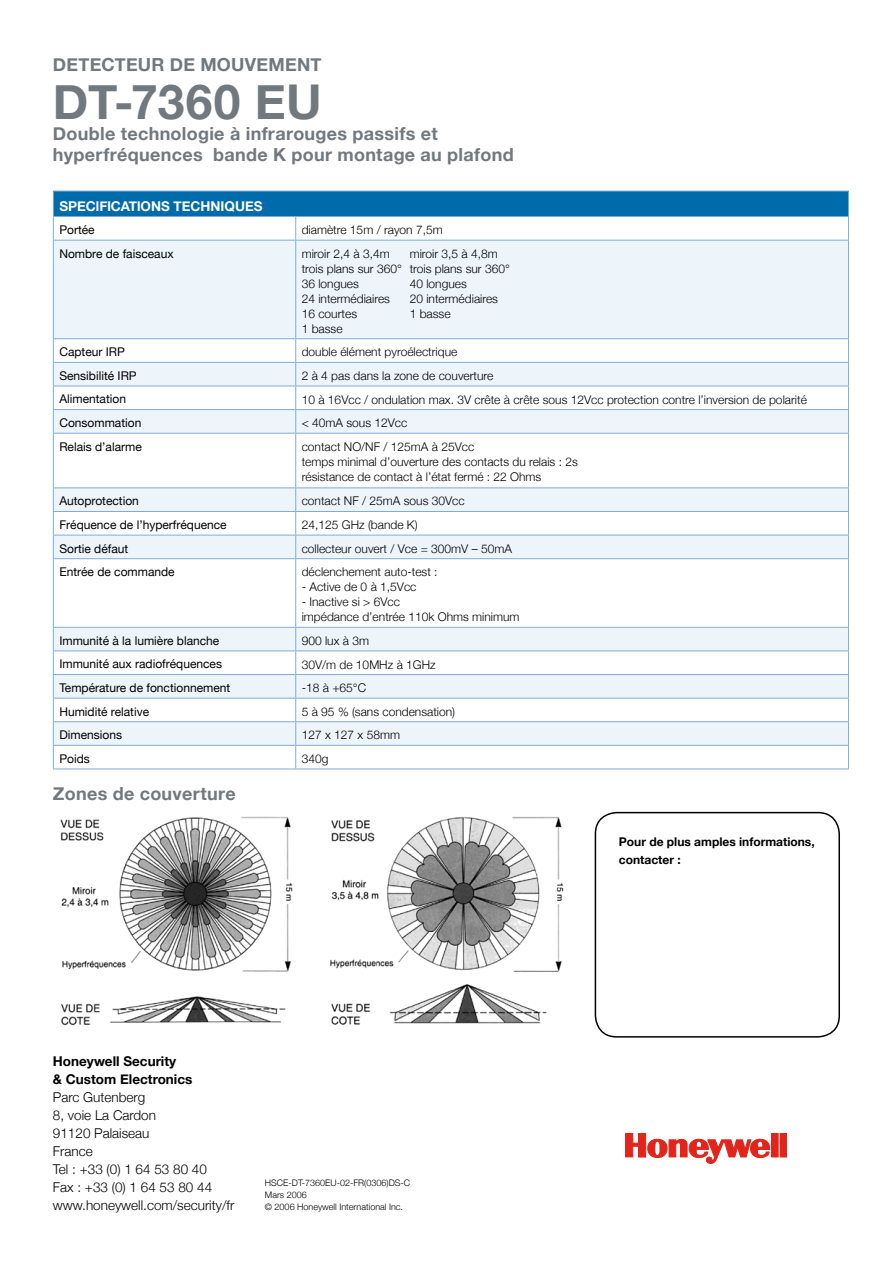
<style>
.page{position:relative;width:893px;height:1263px;background:#fff}
.page>*{position:absolute;margin:0;border:0;box-sizing:border-box;transform-origin:0 0}
.t1{font:700 48px "Helvetica Neue";letter-spacing:.005em;color:#72797e}
.t2{font:700 18px/21px "Helvetica Neue";letter-spacing:.015em;color:#72797e}
.t3{font:300 13.5px/18px "Helvetica Neue";color:#000}
.t4{font:700 13.5px/18px "Helvetica Neue";color:#000}
.t5{font:700 13.5px "Helvetica Neue";color:#fff}
.t6{font:300 12px/15px "Helvetica Neue";color:#000}
.t7{font:12px "Helvetica Neue";color:#000}
.t8{font:700 12px/18px "Helvetica Neue";color:#000}
.t9{font:300 9px/12px "Helvetica Neue";color:#000}
</style>
<div class="page">
<svg style="left:625px;top:1133px;width:145px;height:30px"></svg>
<div style="left:772px;top:1133px;width:6px;height:24px;background:#e2241b"></div>
<div style="left:771px;top:1133px;width:7px;height:24px;border:1px solid #e2241b"></div>
<div style="left:780px;top:1133px;width:7px;height:24px;background:#e2241b"></div>
<div style="left:53px;top:191px;width:795px;height:26px;background:#006bab"></div>
<svg style="left:54px;top:241px;width:794px;height:504px;fill:#edf4fa"></svg>
<hr style="left:53px;top:191px;width:243px;height:1px;background:#81add2">
<hr style="left:296px;top:191px;width:553px;height:1px;background:#81add2">
<hr style="left:53px;top:216px;width:243px;height:1px;background:#81add2">
<svg style="left:53px;top:191px;width:1px;height:49px"></svg>
<hr style="left:296px;top:216px;width:553px;height:1px;background:#81add2">
<svg style="left:295px;top:217px;width:1px;height:23px"></svg>
<svg style="left:848px;top:191px;width:1px;height:49px"></svg>
<hr style="left:53px;top:240px;width:243px;height:1px;background:#81add2">
<hr style="left:53px;top:240px;width:1px;height:98px;background:#81add2">
<hr style="left:296px;top:240px;width:553px;height:1px;background:#81add2">
<hr style="left:295px;top:240px;width:1px;height:98px;background:#81add2">
<hr style="left:848px;top:240px;width:1px;height:98px;background:#81add2">
<hr style="left:53px;top:338px;width:243px;height:1px;background:#81add2">
<hr style="left:296px;top:338px;width:553px;height:1px;background:#81add2">
<hr style="left:53px;top:362px;width:243px;height:1px;background:#81add2">
<hr style="left:296px;top:362px;width:553px;height:1px;background:#81add2">
<hr style="left:53px;top:386px;width:243px;height:1px;background:#81add2">
<hr style="left:296px;top:386px;width:553px;height:1px;background:#81add2">
<hr style="left:53px;top:409px;width:243px;height:1px;background:#81add2">
<svg style="left:53px;top:339px;width:1px;height:94px"></svg>
<hr style="left:296px;top:409px;width:553px;height:1px;background:#81add2">
<svg style="left:295px;top:339px;width:1px;height:94px"></svg>
<svg style="left:848px;top:339px;width:1px;height:94px"></svg>
<hr style="left:53px;top:433px;width:243px;height:1px;background:#81add2">
<hr style="left:53px;top:434px;width:1px;height:53px;background:#81add2">
<hr style="left:296px;top:433px;width:553px;height:1px;background:#81add2">
<hr style="left:295px;top:434px;width:1px;height:53px;background:#81add2">
<hr style="left:848px;top:434px;width:1px;height:53px;background:#81add2">
<hr style="left:53px;top:487px;width:243px;height:1px;background:#81add2">
<hr style="left:296px;top:487px;width:553px;height:1px;background:#81add2">
<hr style="left:53px;top:511px;width:243px;height:1px;background:#81add2">
<hr style="left:296px;top:511px;width:553px;height:1px;background:#81add2">
<hr style="left:53px;top:535px;width:243px;height:1px;background:#81add2">
<svg style="left:53px;top:488px;width:1px;height:70px"></svg>
<hr style="left:296px;top:535px;width:553px;height:1px;background:#81add2">
<svg style="left:295px;top:488px;width:1px;height:70px"></svg>
<svg style="left:848px;top:488px;width:1px;height:70px"></svg>
<hr style="left:53px;top:558px;width:243px;height:1px;background:#81add2">
<hr style="left:53px;top:559px;width:1px;height:68px;background:#81add2">
<hr style="left:296px;top:558px;width:553px;height:1px;background:#81add2">
<hr style="left:295px;top:559px;width:1px;height:68px;background:#81add2">
<hr style="left:848px;top:559px;width:1px;height:68px;background:#81add2">
<hr style="left:53px;top:627px;width:243px;height:1px;background:#81add2">
<hr style="left:296px;top:627px;width:553px;height:1px;background:#81add2">
<hr style="left:53px;top:650px;width:243px;height:1px;background:#81add2">
<hr style="left:296px;top:650px;width:553px;height:1px;background:#81add2">
<hr style="left:53px;top:674px;width:243px;height:1px;background:#81add2">
<hr style="left:296px;top:674px;width:553px;height:1px;background:#81add2">
<hr style="left:53px;top:698px;width:243px;height:1px;background:#81add2">
<hr style="left:296px;top:698px;width:553px;height:1px;background:#81add2">
<hr style="left:53px;top:721px;width:243px;height:1px;background:#81add2">
<hr style="left:296px;top:721px;width:553px;height:1px;background:#81add2">
<hr style="left:53px;top:745px;width:243px;height:1px;background:#81add2">
<svg style="left:53px;top:628px;width:1px;height:140px"></svg>
<hr style="left:296px;top:745px;width:553px;height:1px;background:#81add2">
<svg style="left:295px;top:628px;width:1px;height:140px"></svg>
<svg style="left:848px;top:628px;width:1px;height:140px"></svg>
<hr style="left:53px;top:768px;width:243px;height:1px;background:#81add2">
<hr style="left:296px;top:768px;width:553px;height:1px;background:#81add2">
<img style="left:60px;top:816px;width:504px;height:210px">
<div style="left:595px;top:812px;width:245px;height:225px;border:2px solid #000;border-radius:21px"></div>
<h2 class="t2" style="left:53px;top:53px;width:270px">DETECTEUR DE MOUVEMENT</h2>
<h1 class="t1" style="left:53px;top:72px;width:270px">DT-7360 EU</h1>
<h2 class="t2" style="left:53px;top:122px;width:462px">Double technologie à infrarouges passifs et hyperfréquences bande K pour montage au plafond</h2>
<p class="t5" style="left:59px;top:197px;width:205px">SPEClFlCATlONS TECHNIQUES</p>
<p class="t7" style="left:59px;top:223px;width:37px">Portée</p>
<p class="t6" style="left:302px;top:222px;width:142px">diamètre 15m / rayon 7,5m</p>
<p class="t7" style="left:59px;top:246px;width:116px">Nombre de faisceaux</p>
<p class="t6" style="left:302px;top:246px;width:90px">miroir 2,4 à 3,4m</p>
<p class="t6" style="left:302px;top:246px;width:210px;text-indent:108px">miroir 3,5 à 4,8m trois plans sur 360° trois plans sur 360°<br>36 longues</p>
<p class="t6" style="left:410px;top:276px;width:59px">40 longues</p>
<p class="t6" style="left:302px;top:291px;width:90px">24 intermédiaires</p>
<p class="t6" style="left:410px;top:291px;width:90px">20 intermédiaires</p>
<p class="t6" style="left:302px;top:306px;width:57px">16 courtes</p>
<p class="t6" style="left:410px;top:306px;width:42px">1 basse</p>
<p class="t6" style="left:302px;top:321px;width:42px">1 basse</p>
<p class="t7" style="left:59px;top:345px;width:67px">Capteur IRP</p>
<p class="t6" style="left:302px;top:344px;width:157px">double élément pyroélectrique</p>
<p class="t7" style="left:59px;top:368px;width:79px">Sensibilité IRP</p>
<p class="t6" style="left:302px;top:368px;width:193px">2 à 4 pas dans la zone de couverture</p>
<p class="t7" style="left:59px;top:392px;width:68px">Alimentation</p>
<p class="t6" style="left:302px;top:392px;width:507px">10 à 16Vcc / ondulation max. 3V crête à crête sous 12Vcc protection contre l’inversion de polarité</p>
<p class="t7" style="left:59px;top:416px;width:84px">Consommation</p>
<p class="t6" style="left:302px;top:415px;width:107px">&lt; 40mA sous 12Vcc</p>
<p class="t7" style="left:59px;top:439px;width:84px">Relais d’alarme</p>
<p class="t6" style="left:302px;top:439px;width:278px">contact NO/NF / 125mA à 25Vcc<br>temps minimal d’ouverture des contacts du relais : 2s résistance de contact à l’état fermé : 22 Ohms</p>
<p class="t7" style="left:59px;top:494px;width:81px">Autoprotection</p>
<p class="t6" style="left:302px;top:493px;width:164px">contact NF / 25mA sous 30Vcc</p>
<p class="t7" style="left:59px;top:517px;width:169px">Fréquence de l’hyperfréquence</p>
<p class="t6" style="left:302px;top:517px;width:117px">24,125 GHz (bande K)</p>
<p class="t7" style="left:59px;top:541px;width:70px">Sortie défaut</p>
<p class="t6" style="left:302px;top:541px;width:212px">collecteur ouvert / Vce = 300mV – 50mA</p>
<p class="t7" style="left:59px;top:565px;width:117px">Entrée de commande</p>
<p class="t6" style="left:302px;top:564px;width:137px">déclenchement auto-test :</p>
<p class="t6" style="left:302px;top:579px;width:116px">- Active de 0 à 1,5Vcc</p>
<p class="t6" style="left:302px;top:594px;width:219px">- Inactive si &gt; 6Vcc<br>impédance d’entrée 110k Ohms minimum</p>
<p class="t7" style="left:59px;top:633px;width:162px">Immunité à la lumière blanche</p>
<p class="t6" style="left:302px;top:633px;width:69px">900 lux à 3m</p>
<p class="t7" style="left:59px;top:657px;width:164px">Immunité aux radiofréquences</p>
<p class="t6" style="left:302px;top:656px;width:136px">30V/m de 10MHz à 1GHz</p>
<p class="t7" style="left:59px;top:680px;width:172px">Température de fonctionnement</p>
<p class="t6" style="left:302px;top:680px;width:66px">-18 à +65°C</p>
<p class="t7" style="left:59px;top:704px;width:91px">Humidité relative</p>
<p class="t6" style="left:302px;top:704px;width:155px">5 à 95 % (sans condensation)</p>
<p class="t7" style="left:59px;top:728px;width:64px">Dimensions</p>
<p class="t6" style="left:302px;top:727px;width:100px">127 x 127 x 58mm</p>
<p class="t7" style="left:59px;top:751px;width:32px">Poids</p>
<p class="t6" style="left:302px;top:751px;width:28px">340g</p>
<h2 class="t2" style="left:53px;top:783px;width:184px">Zones de couverture</h2>
<p class="t8" style="left:619px;top:833px;width:197px">Pour de plus amples informations, contacter :</p>
<p class="t4" style="left:53px;top:1052px;width:141px">Honeywell Security<br>&amp; Custom Electronics</p>
<p class="t3" style="left:53px;top:1088px;width:183px">Parc Gutenberg<br>8, voie La Cardon<br>91120 Palaiseau<br>France<br>Tel : +33 (0) 1 64 53 80 40<br>Fax : +33 (0) 1 64 53 80 44 www.honeywell.com/security/fr</p>
<p class="t9" style="left:265px;top:1176px;width:147px">HSCE-DT-7360EU-02-FR(0306)DS-C<br>Mars 2006<br>© 2006 Honeywell International Inc.</p>
</div>
